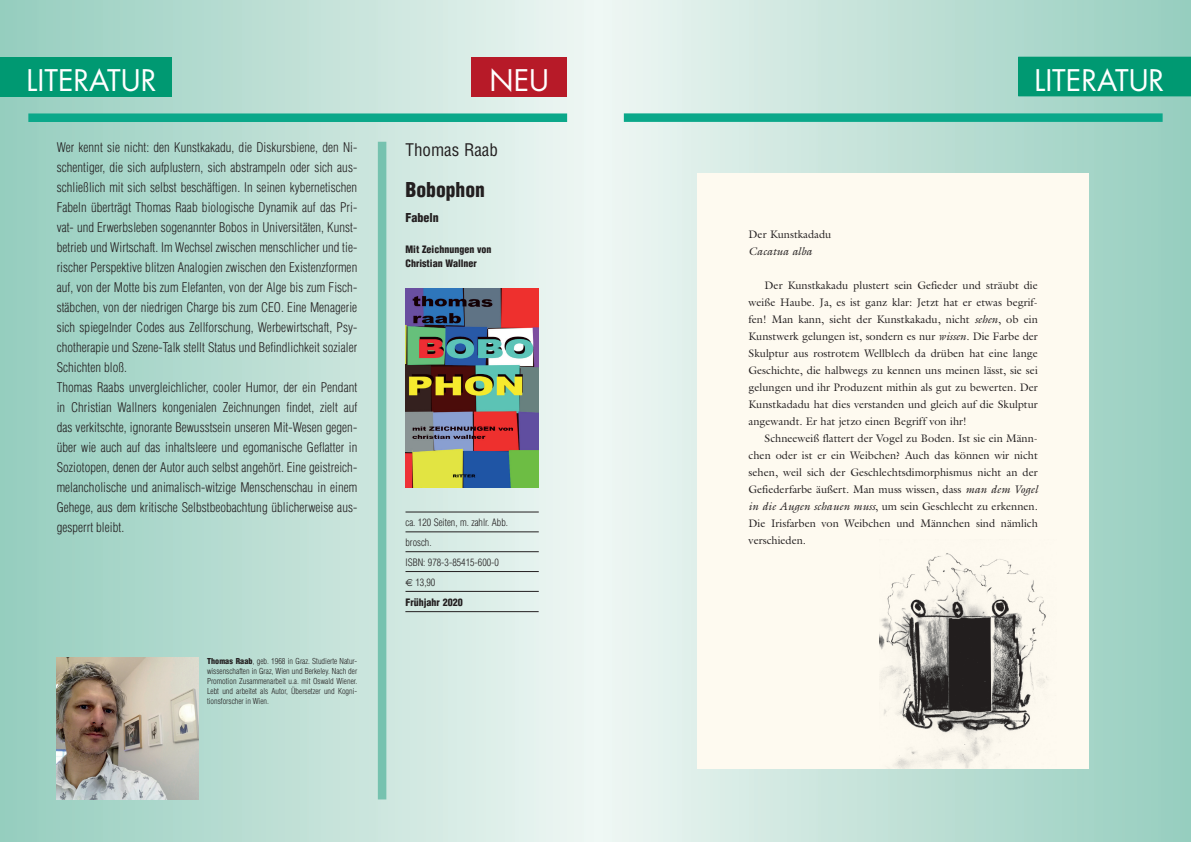
<style>
.page{position:relative;width:1191px;height:842px;background:#fff}
.page>*{position:absolute;margin:0;border:0;box-sizing:border-box;transform-origin:0 0}
.t1{font:29px "Futura";color:#fff}
.t2{font:900 condensed 20px "Helvetica";color:#231f20}
.t3{font:condensed 17px "Helvetica";color:#231f20}
.t4{font:300 condensed 13px/20px "Helvetica";letter-spacing:.005em;color:#231f20}
.t5{font:900 condensed 12px "Helvetica";color:#231f20}
.t6{font:11px/17px "Galliard";color:#231f20;text-align:justify}
.t7{font:italic 11px "Galliard";color:#231f20}
.t8{font:300 condensed 10px/19.8px "Helvetica";color:#231f20}
.t9{font:900 condensed 10px/14px "Helvetica";color:#231f20}
.t10{font:300 condensed 8px/10px "Helvetica";color:#231f20;text-align:justify}
.s1{font-weight:900}
.s2{font-family:"Euro Sans";font-weight:400;font-stretch:normal}
.s3{font-style:italic}
</style>
<div class="page">
<div style="left:0;top:0;width:595px;height:842px;background:linear-gradient(to right,#94cdbd,#edf5f2)"></div>
<div style="left:378px;top:142px;width:8px;height:657px;background:#76c2af"></div>
<div style="left:28px;top:113px;width:539px;height:9px;background:#0ba88a"></div>
<div style="left:472px;top:57px;width:95px;height:39px;background:#b71a28"></div>
<div style="left:595px;top:0;width:596px;height:842px;background:linear-gradient(to right,#eff6f3,#96cdbe)"></div>
<div style="left:624px;top:113px;width:538px;height:9px;background:#0ba88a"></div>
<hr style="left:405px;top:512px;width:134px;height:1px;background:#231f20">
<hr style="left:405px;top:532px;width:134px;height:1px;background:#231f20">
<hr style="left:405px;top:551px;width:134px;height:1px;background:#231f20">
<hr style="left:405px;top:571px;width:134px;height:1px;background:#231f20">
<hr style="left:405px;top:591px;width:134px;height:1px;background:#231f20">
<hr style="left:405px;top:611px;width:133px;height:1px;background:#231f20">
<div style="left:0;top:57px;width:172px;height:39px;background:#009972"></div>
<div style="left:1018px;top:57px;width:173px;height:39px;background:#009972"></div>
<div style="left:697px;top:173px;width:392px;height:595px;background:#fefaf0"></div>
<img style="left:57px;top:658px;width:141px;height:141px">
<img style="left:405px;top:289px;width:134px;height:199px">
<img style="left:880px;top:553px;width:168px;height:215px">
<h1 class="t1" style="left:27px;top:60px;width:131px">LITERATUR</h1>
<h1 class="t1" style="left:1034px;top:60px;width:131px">LITERATUR</h1>
<h1 class="t1" style="left:489px;top:60px;width:61px">NEU</h1>
<p class="t4" style="left:57px;top:137px;width:302px">Wer kennt sie nicht: den Kunstkakadu, die Diskursbiene, den Ni&shy;schentiger, die sich aufplustern, sich abstrampeln oder sich aus&shy;schließlich mit sich selbst beschäftigen. In seinen kybernetischen Fabeln überträgt Thomas Raab biologische Dynamik auf das Pri&shy;vat- und Erwerbsleben sogenannter Bobos in Universitäten, Kunst&shy;betrieb und Wirtschaft. Im Wechsel zwischen menschlicher und tie&shy;rischer Perspektive blitzen Analogien zwischen den Existenzformen auf, von der Motte bis zum Elefanten, von der Alge bis zum Fisch&shy;stäbchen, von der niedrigen Charge bis zum CEO. Eine Menagerie sich spiegelnder Codes aus Zellforschung, Werbewirtschaft, Psy&shy;chotherapie und Szene-Talk stellt Status und Befindlichkeit sozialer Schichten bloß.<br>Thomas Raabs unvergleichlicher, cooler Humor, der ein Pendant in Christian Wallners kongenialen Zeichnungen findet, zielt auf das verkitschte, ignorante Bewusstsein unseren Mit-Wesen gegen&shy;über wie auch auf das inhaltsleere und egomanische Geflatter in Soziotopen, denen der Autor auch selbst angehört. Eine geistreich&shy;melancholische und animalisch-witzige Menschenschau in einem Gehege, aus dem kritische Selbstbeobachtung üblicherweise aus&shy;gesperrt bleibt.</p>
<p class="t10" style="left:207px;top:656px;width:152px"><span class="s1">Thomas Raab</span>, geb. 1968 in Graz. Studierte Natur&shy;wissenschaften in Graz, Wien und Berkeley. Nach der Promotion Zusammenarbeit u.a. mit Oswald Wiener.<br>Lebt und arbeitet als Autor, Übersetzer und Kogni&shy;tionsforscher in Wien.</p>
<h3 class="t3" style="left:405px;top:139px;width:94px">Thomas Raab</h3>
<h2 class="t2" style="left:405px;top:177px;width:81px">Bobophon</h2>
<p class="t5" style="left:405px;top:210px;width:35px">Fabeln</p>
<p class="t9" style="left:405px;top:242px;width:88px">Mit Zeichnungen von<br>Christian Wallner</p>
<p class="t8" style="left:405px;top:513px;width:104px">ca. 120 Seiten, m. zahlr. Abb. brosch.<br>ISBN: 978-3-85415-600-0 <span class="s2">€</span> 13,90<br><span class="s1">Frühjahr 2020</span></p>
<p class="t6" style="left:748px;top:226px;width:84px">Der Kunstkadadu</p>
<p class="t7" style="left:748px;top:245px;width:65px">Cacatua alba</p>
<p class="t6" style="left:748px;top:277px;width:291px;text-indent:16px">Der Kunstkakadu plustert sein Gefieder und sträubt die weiße Haube. Ja, es ist ganz klar: Jetzt hat er etwas begrif&shy;fen! Man kann, sieht der Kunstkakadu, nicht <span class="s3">sehen</span>, ob ein Kunstwerk gelungen ist, sondern es nur <span class="s3">wissen</span>. Die Farbe der Skulptur aus rostrotem Wellblech da drüben hat eine lange Geschichte, die halbwegs zu kennen uns meinen lässt, sie sei gelungen und ihr Produzent mithin als gut zu bewerten. Der Kunstkadadu hat dies verstanden und gleich auf die Skulptur angewandt. Er hat jetzo einen Begriff von ihr!</p>
<p class="t6" style="left:748px;top:430px;width:291px;text-indent:16px">Schneeweiß flattert der Vogel zu Boden. Ist sie ein Männ&shy;chen oder ist er ein Weibchen? Auch das können wir nicht sehen, weil sich der Geschlechtsdimorphismus nicht an der Gefiederfarbe äußert. Man muss wissen, dass <span class="s3">man dem Vogel in die Augen schauen muss</span>, um sein Geschlecht zu erkennen.<br>Die Irisfarben von Weibchen und Männchen sind nämlich verschieden.</p>
</div>
